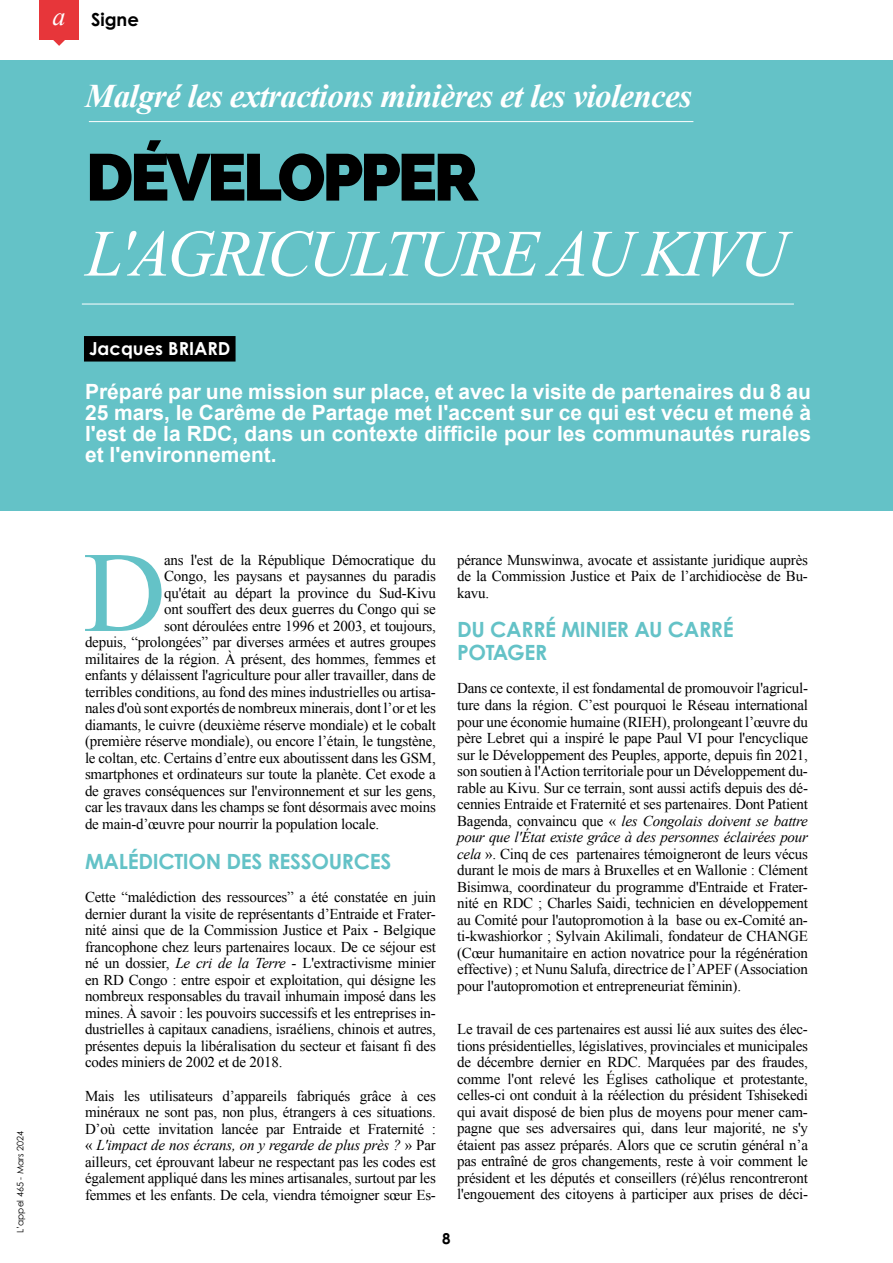
<style>
.page{position:relative;width:893px;height:1263px;background:#fff}
.page>*{position:absolute;margin:0;border:0;box-sizing:border-box;transform-origin:0 0}
.t1{font:114.75px "Times New Roman";color:#64c2c7}
.t2{font:italic 66px "Times New Roman";letter-spacing:-.05em;color:#fff}
.t3{font:800 66px "Raleway";letter-spacing:-.05em;color:#000}
.t4{font:italic 700 33px "Times New Roman";letter-spacing:-.02em;color:#fff}
.t5{font:700 21px/21px "Arial";color:#fff;text-align:justify}
.t6{font:700 21px/22.5px "Century Gothic Pro";letter-spacing:-.015em;color:#64c2c7}
.t7{font:700 18px "Century Gothic Pro";color:#fff}
.t8{font:700 18px "Century Gothic Pro";color:#000}
.t9{font:15px/16.5px "Times New Roman";letter-spacing:-.015em;color:#000;text-align:justify}
.t10{font:700 15px "Century Gothic Pro";color:#000}
.t11{font:9px "Century Gothic Pro";color:#000}
.s1{font-family:"Times New Roman";font-weight:400;font-style:italic;font-size:26.1px;color:#fff}
.s2{font-style:italic}
</style>
<div class="page">
<div style="left:0;top:60px;width:893px;height:451px;background:#64c2c7"></div>
<div style="left:39px;top:0;width:40px;height:39px;background:#e7363a"></div>
<svg style="left:53px;top:39px;width:13px;height:7px"></svg>
<hr style="left:89px;top:121px;width:604px;height:1px;background:#fff">
<hr style="left:82px;top:304px;width:712px;height:1px;background:#fff">
<div style="left:84px;top:336px;width:152px;height:26px;background:#000"></div>
<p class="t8" style="left:53px;top:8px;width:88px"><span class="s1">a</span> Signe</p>
<h3 class="t4" style="left:85px;top:78px;width:608px">Malgré les extractions minières et les violences</h3>
<h2 class="t3" style="left:86px;top:139px;width:395px">DÉVELOPPER</h2>
<h2 class="t2" style="left:86px;top:217px;width:702px">L'AGRICULTURE AU KIVU</h2>
<p class="t7" style="left:89px;top:337px;width:143px">Jacques BRIARD</p>
<h3 class="t5" style="left:85px;top:381px;width:728px">Préparé par une mission sur place, et avec la visite de partenaires du 8 au 25 mars, le Carême de Partage met l'accent sur ce qui est vécu et mené à l'est de la RDC, dans un contexte difficile pour les communautés rurales et l'environnement.</h3>
<p class="t11" style="left:15px;top:1233px;width:103px;rotate:-90deg">L’appel 465 - Mars 2024</p>
<h1 class="t1" style="left:83px;top:529px;width:84px">D</h1>
<p class="t9" style="left:164px;top:552px;width:273px">ans l'est de la République Démocratique du</p>
<p class="t9" style="left:164px;top:568px;width:273px">Congo, les paysans et paysannes du paradis</p>
<p class="t9" style="left:164px;top:585px;width:273px">qu'était au départ la province du Sud-Kivu</p>
<p class="t9" style="left:164px;top:601px;width:273px">ont souffert des deux guerres du Congo qui se</p>
<p class="t9" style="left:164px;top:618px;width:273px">sont déroulées entre 1996 et 2003, et toujours,</p>
<p class="t9" style="left:85px;top:634px;width:352px">depuis, “prolongées” par diverses armées et autres groupes</p>
<p class="t9" style="left:85px;top:651px;width:352px">militaires de la région. À présent, des hommes, femmes et</p>
<p class="t9" style="left:85px;top:667px;width:352px">enfants y délaissent l'agriculture pour aller travailler, dans de</p>
<p class="t9" style="left:85px;top:684px;width:352px">terribles conditions, au fond des mines industrielles ou artisa-</p>
<p class="t9" style="left:85px;top:700px;width:352px">nales d'où sont exportés de nombreux minerais, dont l’or et les</p>
<p class="t9" style="left:85px;top:717px;width:352px">diamants, le cuivre (deuxième réserve mondiale) et le cobalt</p>
<p class="t9" style="left:85px;top:733px;width:352px">(première réserve mondiale), ou encore l’étain, le tungstène,</p>
<p class="t9" style="left:85px;top:750px;width:352px">le coltan, etc. Certains d’entre eux aboutissent dans les GSM,</p>
<p class="t9" style="left:85px;top:766px;width:352px">smartphones et ordinateurs sur toute la planète. Cet exode a</p>
<p class="t9" style="left:85px;top:783px;width:352px">de graves conséquences sur l'environnement et sur les gens,</p>
<p class="t9" style="left:85px;top:799px;width:352px">car les travaux dans les champs se font désormais avec moins</p>
<p class="t9" style="left:85px;top:816px;width:296px">de main-d’œuvre pour nourrir la population locale.</p>
<h3 class="t6" style="left:85px;top:849px;width:308px">MALÉDICTION DES RESSOURCES</h3>
<p class="t9" style="left:85px;top:889px;width:352px">Cette “malédiction des ressources” a été constatée en juin dernier durant la visite de représentants d’Entraide et Frater&shy;nité ainsi que de la Commission Justice et Paix - Belgique francophone chez leurs partenaires locaux. De ce séjour est né un dossier, <span class="s2">Le cri de la Terre</span> - L'extractivisme minier en RD Congo : entre espoir et exploitation, qui désigne les nombreux responsables du travail inhumain imposé dans les mines. À savoir : les pouvoirs successifs et les entreprises in&shy;dustrielles à capitaux canadiens, israéliens, chinois et autres, présentes depuis la libéralisation du secteur et faisant fi des codes miniers de 2002 et de 2018.</p>
<p class="t9" style="left:85px;top:1087px;width:352px">Mais les utilisateurs d’appareils fabriqués grâce à ces minéraux ne sont pas, non plus, étrangers à ces situations.<br>D’où cette invitation lancée par Entraide et Fraternité : « <span class="s2">L'impact de nos écrans, on y regarde de plus près ?</span> » Par ailleurs, cet éprouvant labeur ne respectant pas les codes est également appliqué dans les mines artisanales, surtout par les femmes et les enfants. De cela, viendra témoigner sœur Es-</p>
<p class="t9" style="left:457px;top:552px;width:352px">pérance Munswinwa, avocate et assistante juridique auprès de la Commission Justice et Paix de l’archidiocèse de Bu&shy;kavu.</p>
<h3 class="t6" style="left:457px;top:618px;width:278px">DU CARRÉ MINIER AU CARRÉ<br>POTAGER</h3>
<p class="t9" style="left:457px;top:680px;width:352px">Dans ce contexte, il est fondamental de promouvoir l'agricul&shy;ture dans la région. C’est pourquoi le Réseau international pour une économie humaine (RIEH), prolongeant l’œuvre du père Lebret qui a inspiré le pape Paul VI pour l'encyclique sur le Développement des Peuples, apporte, depuis fin 2021, son soutien à l'Action territoriale pour un Développement du&shy;rable au Kivu. Sur ce terrain, sont aussi actifs depuis des dé&shy;cennies Entraide et Fraternité et ses partenaires. Dont Patient Bagenda, convaincu que « <span class="s2">les Congolais doivent se battre pour que l'État existe grâce à des personnes éclairées pour cela</span> ». Cinq de ces partenaires témoigneront de leurs vécus durant le mois de mars à Bruxelles et en Wallonie : Clément Bisimwa, coordinateur du programme d'Entraide et Frater&shy;nité en RDC ; Charles Saidi, technicien en développement au Comité pour l'autopromotion à la base ou ex-Comité an&shy;ti-kwashiorkor ; Sylvain Akilimali, fondateur de CHANGE (Cœur humanitaire en action novatrice pour la régénération effective) ; et Nunu Salufa, directrice de l’APEF (Association pour l'autopromotion et entrepreneuriat féminin).</p>
<p class="t9" style="left:457px;top:1021px;width:352px">Le travail de ces partenaires est aussi lié aux suites des élec&shy;tions présidentielles, législatives, provinciales et municipales de décembre dernier en RDC. Marquées par des fraudes, comme l'ont relevé les Églises catholique et protestante, celles-ci ont conduit à la réélection du président Tshisekedi qui avait disposé de bien plus de moyens pour mener cam&shy;pagne que ses adversaires qui, dans leur majorité, ne s'y étaient pas assez préparés. Alors que ce scrutin général n’a pas entraîné de gros changements, reste à voir comment le président et les députés et conseillers (ré)élus rencontreront l'engouement des citoyens à participer aux prises de déci-</p>
<p class="t10" style="left:442px;top:1229px;width:10px">8</p>
</div>
